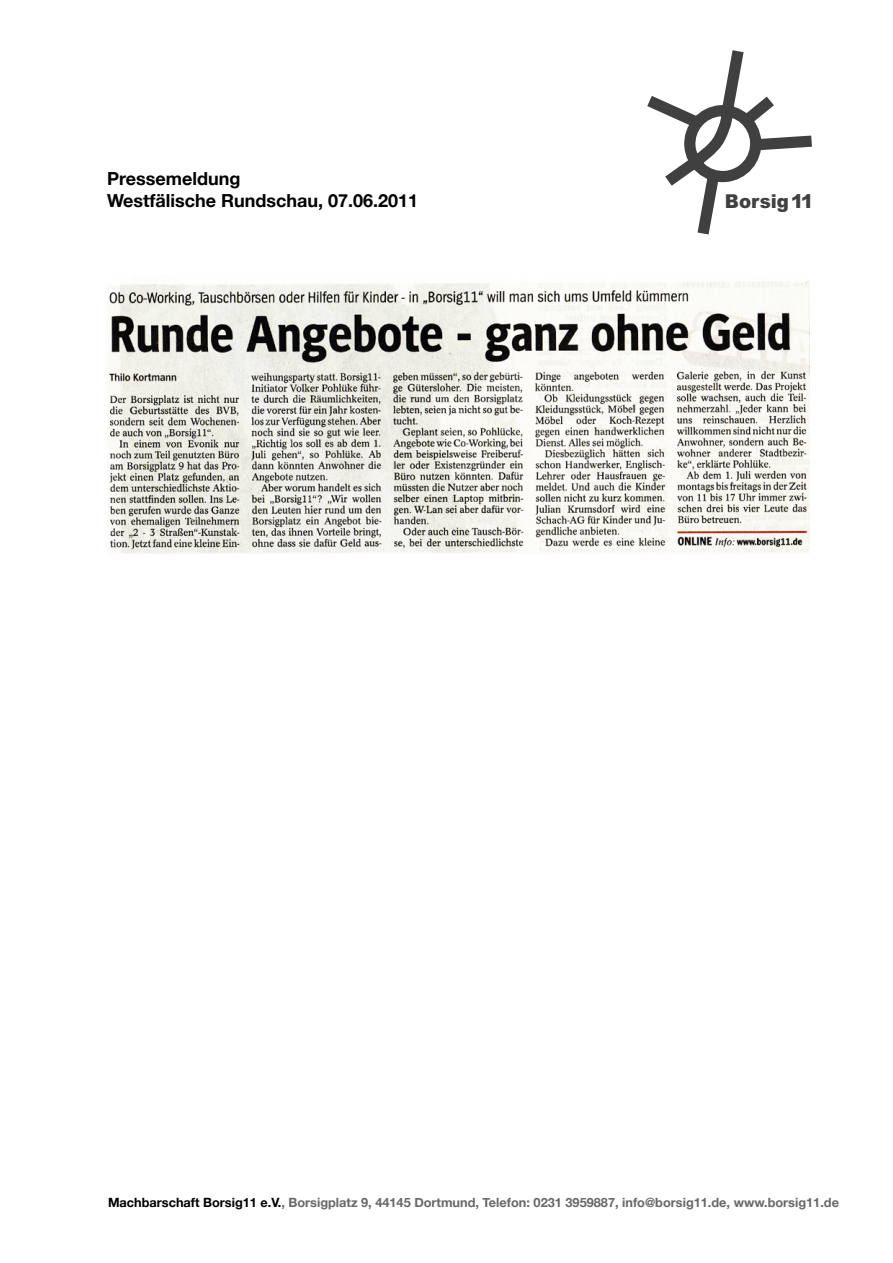
<style>
.page{position:relative;width:893px;height:1263px;background:#fff}
.page>*{position:absolute;margin:0;border:0;box-sizing:border-box;transform-origin:0 0}
.t1{font:900 19.2px "Arial";color:#000;scale:.95 1}
.t2{font:700 18px/21.6px "Helvetica Neue";color:#000}
.t3{font:700 12.75px "Helvetica Neue";color:#686867}
.s1{color:#000}
</style>
<div class="page">
<svg style="left:647px;top:50px;width:165px;height:185px"></svg>
<img style="left:107px;top:281px;width:702px;height:272px">
<h2 class="t2" style="left:107px;top:167px;width:313px">Pressemeldung<br>Westfälische Rundschau, 07.06.2011</h2>
<h1 class="t1" style="left:725px;top:187px;width:95px">Borsig11</h1>
<p class="t3" style="left:108px;top:1195px;width:732px"><span class="s1">Machbarschaft Borsig11 e.V.</span>, Borsigplatz 9, 44145 Dortmund, Telefon: 0231 3959887, info@borsig11.de, www.borsig11.de</p>
</div>
